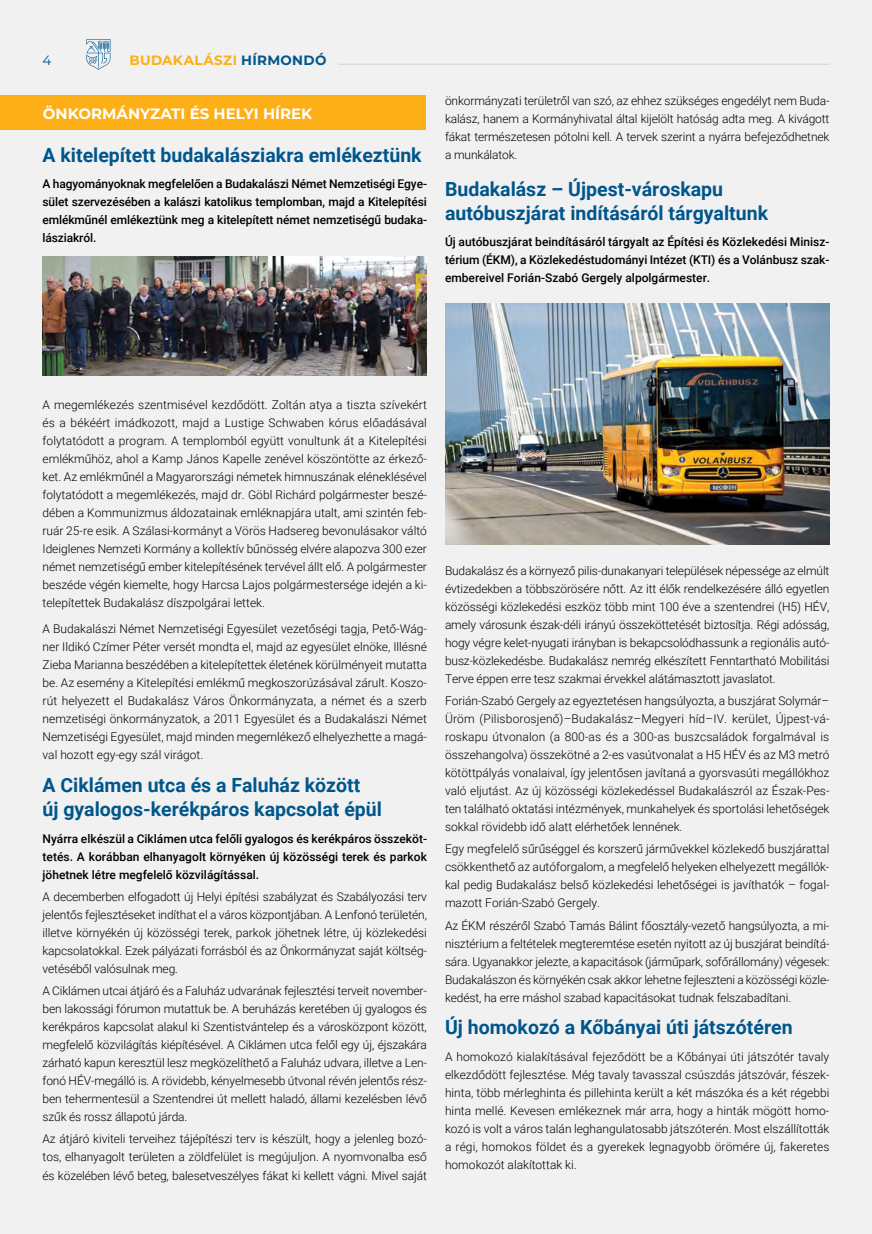
<style>
.page{position:relative;width:872px;height:1234px;background:#fff}
.page>*{position:absolute;margin:0;border:0;box-sizing:border-box;transform-origin:0 0}
.t1{font:700 19.5px/24px "Roboto";color:#00568b}
.t2{font:700 15px "Montserrat";color:#fff}
.t3{font:700 13.5px "Montserrat";letter-spacing:.025em;color:#fcaf17}
.t4{font:13.5px "Montserrat";color:#00568b}
.t5{font:300 12px/18px "Roboto";letter-spacing:-.01em;color:#000;text-align:justify}
.t6{font:500 12px/18px "Roboto";color:#000;text-align:justify}
.s1{color:#00568b}
</style>
<div class="page">
<div style="left:0;top:0;width:872px;height:1233px;background:#f1f1f2"></div>
<hr style="left:338px;top:64px;width:491px;height:1px;background:#d1d3d4">
<svg style="left:86px;top:39px;width:25px;height:31px"></svg>
<div style="left:0;top:96px;width:425px;height:34px;background:#fcaf17"></div>
<img style="left:445px;top:303px;width:384px;height:241px">
<img style="left:42px;top:256px;width:384px;height:119px">
<p class="t4" style="left:43px;top:50px;width:10px">4</p>
<p class="t3" style="left:130px;top:50px;width:198px">BUDAKALÁSZI <span class="s1">HÍRMONDÓ</span></p>
<p class="t2" style="left:43px;top:103px;width:271px">ÖNKORMÁNYZATI ÉS HELYI HÍREK</p>
<h1 class="t1" style="left:43px;top:142px;width:381px">A kitelepített budakalásziakra emlékeztünk</h1>
<p class="t6" style="left:43px;top:174px;width:386px">A hagyományoknak megfelelően a Budakalászi Német Nemzetiségi Egye&shy;sület szervezésében a kalászi katolikus templomban, majd a Kitelepítési emlékműnél emlékeztünk meg a kitelepített német nemzetiségű budaka&shy;lásziakról.</p>
<p class="t5" style="left:445px;top:91px;width:386px">önkormányzati területről van szó, az ehhez szükséges engedélyt nem Buda&shy;kalász, hanem a Kormányhivatal által kijelölt hatóság adta meg. A kivágott fákat természetesen pótolni kell. A tervek szerint a nyárra befejeződhetnek a munkálatok.</p>
<h1 class="t1" style="left:445px;top:176px;width:324px">Budakalász – Újpest-városkapu autóbuszjárat indításáról tárgyaltunk</h1>
<p class="t6" style="left:445px;top:232px;width:386px">Új autóbuszjárat beindításáról tárgyalt az Építési és Közlekedési Minisz&shy;térium (ÉKM), a Közlekedéstudományi Intézet (KTI) és a Volánbusz szak&shy;embereivel Forián-Szabó Gergely alpolgármester.</p>
<p class="t5" style="left:43px;top:395px;width:386px">A megemlékezés szentmisével kezdődött. Zoltán atya a tiszta szívekért és a békéért imádkozott, majd a Lustige Schwaben kórus előadásával folytatódott a program. A templomból együtt vonultunk át a Kitelepítési emlékműhöz, ahol a Kamp János Kapelle zenével köszöntötte az érkező&shy;ket. Az emlékműnél a Magyarországi németek himnuszának eléneklésével folytatódott a megemlékezés, majd dr. Göbl Richárd polgármester beszé&shy;dében a Kommunizmus áldozatainak emléknapjára utalt, ami szintén feb&shy;ruár 25-re esik. A Szálasi-kormányt a Vörös Hadsereg bevonulásakor váltó Ideiglenes Nemzeti Kormány a kollektív bűnösség elvére alapozva 300 ezer német nemzetiségű ember kitelepítésének tervével állt elő. A polgármester beszéde végén kiemelte, hogy Harcsa Lajos polgármestersége idején a ki&shy;telepítettek Budakalász díszpolgárai lettek.</p>
<p class="t5" style="left:43px;top:619px;width:386px">A Budakalászi Német Nemzetiségi Egyesület vezetőségi tagja, Pető-Wág&shy;ner Ildikó Czímer Péter versét mondta el, majd az egyesület elnöke, Illésné Zieba Marianna beszédében a kitelepítettek életének körülményeit mutatta be. Az esemény a Kitelepítési emlékmű megkoszorúzásával zárult. Koszo&shy;rút helyezett el Budakalász Város Önkormányzata, a német és a szerb nemzetiségi önkormányzatok, a 2011 Egyesület és a Budakalászi Német Nemzetiségi Egyesület, majd minden megemlékező elhelyezhette a magá&shy;val hozott egy-egy szál virágot.</p>
<h1 class="t1" style="left:43px;top:772px;width:341px">A Ciklámen utca és a Faluház között<br>új gyalogos-kerékpáros kapcsolat épül</h1>
<p class="t6" style="left:43px;top:828px;width:386px">Nyárra elkészül a Ciklámen utca felőli gyalogos és kerékpáros összeköt&shy;tetés. A korábban elhanyagolt környéken új közösségi terek és parkok jöhetnek létre megfelelő közvilágítással.</p>
<p class="t5" style="left:43px;top:886px;width:386px">A decemberben elfogadott új Helyi építési szabályzat és Szabályozási terv jelentős fejlesztéseket indíthat el a város központjában. A Lenfonó területén, illetve környékén új közösségi terek, parkok jöhetnek létre, új közlekedési kapcsolatokkal. Ezek pályázati forrásból és az Önkormányzat saját költség&shy;vetéséből valósulnak meg.</p>
<p class="t5" style="left:43px;top:981px;width:386px">A Ciklámen utcai átjáró és a Faluház udvarának fejlesztési terveit november&shy;ben lakossági fórumon mutattuk be. A beruházás keretében új gyalogos és kerékpáros kapcsolat alakul ki Szentistvántelep és a városközpont között, megfelelő közvilágítás kiépítésével. A Ciklámen utca felől egy új, éjszakára zárható kapun keresztül lesz megközelíthető a Faluház udvara, illetve a Len&shy;fonó HÉV-megálló is. A rövidebb, kényelmesebb útvonal révén jelentős rész&shy;ben tehermentesül a Szentendrei út mellett haladó, állami kezelésben lévő szűk és rossz állapotú járda.</p>
<p class="t5" style="left:43px;top:1129px;width:386px">Az átjáró kiviteli terveihez tájépítészi terv is készült, hogy a jelenleg bozó&shy;tos, elhanyagolt területen a zöldfelület is megújuljon. A nyomvonalba eső és közelében lévő beteg, balesetveszélyes fákat ki kellett vágni. Mivel saját</p>
<p class="t5" style="left:445px;top:560px;width:386px">Budakalász és a környező pilis-dunakanyari települések népessége az elmúlt évtizedekben a többszörösére nőtt. Az itt élők rendelkezésére álló egyetlen közösségi közlekedési eszköz több mint 100 éve a szentendrei (H5) HÉV, amely városunk észak-déli irányú összeköttetését biztosítja. Régi adósság, hogy végre kelet-nyugati irányban is bekapcsolódhassunk a regionális autó&shy;busz-közlekedésbe. Budakalász nemrég elkészített Fenntartható Mobilitási Terve éppen erre tesz szakmai érvekkel alátámasztott javaslatot.</p>
<p class="t5" style="left:445px;top:691px;width:386px">Forián-Szabó Gergely az egyeztetésen hangsúlyozta, a buszjárat Solymár– Üröm (Pilisborosjenő)–Budakalász–Megyeri híd–IV. kerület, Újpest-vá&shy;roskapu útvonalon (a 800-as és a 300-as buszcsaládok forgalmával is összehangolva) összekötné a 2-es vasútvonalat a H5 HÉV és az M3 metró kötöttpályás vonalaival, így jelentősen javítaná a gyorsvasúti megállókhoz való eljutást. Az új közösségi közlekedéssel Budakalászról az Észak-Pes&shy;ten található oktatási intézmények, munkahelyek és sportolási lehetőségek sokkal rövidebb idő alatt elérhetőek lennének.</p>
<p class="t5" style="left:445px;top:839px;width:386px">Egy megfelelő sűrűséggel és korszerű járművekkel közlekedő buszjárattal csökkenthető az autóforgalom, a megfelelő helyeken elhelyezett megállók&shy;kal pedig Budakalász belső közlekedési lehetőségei is javíthatók – fogal&shy;mazott Forián-Szabó Gergely.</p>
<p class="t5" style="left:445px;top:915px;width:386px">Az ÉKM részéről Szabó Tamás Bálint főosztály-vezető hangsúlyozta, a mi&shy;nisztérium a feltételek megteremtése esetén nyitott az új buszjárat beindítá&shy;sára. Ugyanakkor jelezte, a kapacitások (járműpark, sofőrállomány) végesek:<br>Budakalászon és környékén csak akkor lehetne fejleszteni a közösségi közle&shy;kedést, ha erre máshol szabad kapacitásokat tudnak felszabadítani.</p>
<h1 class="t1" style="left:445px;top:1014px;width:349px">Új homokozó a Kőbányai úti játszótéren</h1>
<p class="t5" style="left:445px;top:1046px;width:386px">A homokozó kialakításával fejeződött be a Kőbányai úti játszótér tavaly elkezdődött fejlesztése. Még tavaly tavasszal csúszdás játszóvár, fészek&shy;hinta, több mérleghinta és pillehinta került a két mászóka és a két régebbi hinta mellé. Kevesen emlékeznek már arra, hogy a hinták mögött homo&shy;kozó is volt a város talán leghangulatosabb játszóterén. Most elszállították a régi, homokos földet és a gyerekek legnagyobb örömére új, fakeretes homokozót alakítottak ki.</p>
</div>
